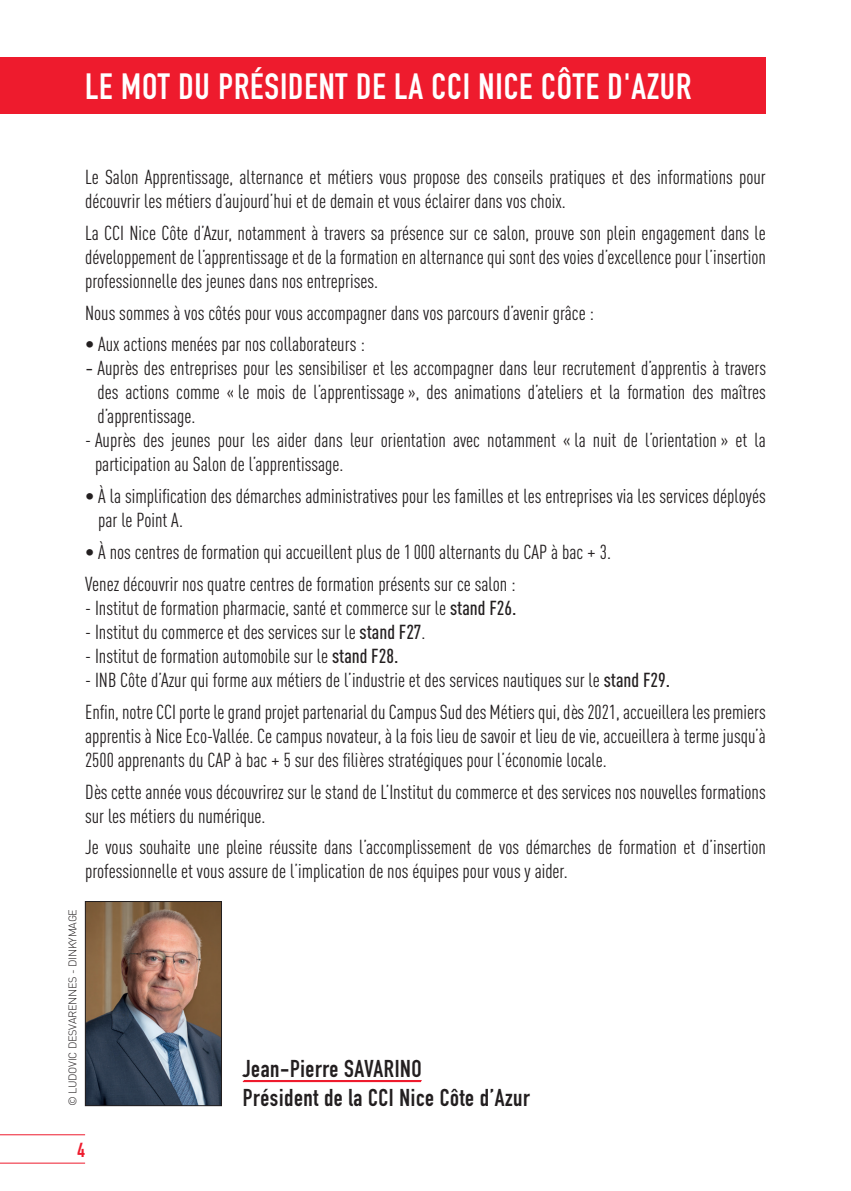
<style>
.page{position:relative;width:851px;height:1191px;background:#fff}
.page>*{position:absolute;margin:0;border:0;box-sizing:border-box;transform-origin:0 0}
.t1{font:36px "DIN Engschrift";letter-spacing:.025em;color:#fff}
.t2{font:24px "DIN Engschrift";letter-spacing:.025em;color:#231f20}
.FlecheQuandOu{font:20px/24px "DIN Cond";color:#231f20}
.t3{font:20px "DIN Engschrift";color:#ee1b2d}
.t4{font:300 11px "DIN";letter-spacing:-.025em;color:#231f20}
.s1{font-family:"DIN"}
.s2{font-weight:500}
.s3{font-style:inherit}
</style>
<div class="page">
<hr style="left:0;top:1134px;width:85px;height:1px;background:#ee1b2d">
<hr style="left:0;top:1162px;width:85px;height:1px;background:#ee1b2d">
<img style="left:87px;top:903px;width:133px;height:201px">
<div style="left:85px;top:901px;width:137px;height:205px;border:1px solid #231f20"></div>
<svg style="left:242px;top:1080px;width:180px;height:2px"></svg>
<div style="left:0;top:57px;width:765px;height:56px;background:#ee1b2d"></div>
<p class="t1" style="left:85px;top:65px;width:607px">LE MOT DU PRÉSIDENT DE LA CCI NICE CÔTE D'AZUR</p>
<p class="FlecheQuandOu" style="left:85px;top:165px;width:682px">Le Salon Apprentissage, alternance et métiers vous propose des conseils pratiques et des informations pour découvrir les métiers d’aujourd’hui et de demain et vous éclairer dans vos choix.</p>
<p class="FlecheQuandOu" style="left:85px;top:220px;width:682px;text-align:justify">La CCI Nice Côte d’Azur, notamment à travers sa présence sur ce salon, prouve son plein engagement dans le développement de l’apprentissage et de la formation en alternance qui sont des voies d’excellence pour l’insertion professionnelle des jeunes dans nos entreprises.</p>
<p class="FlecheQuandOu" style="left:85px;top:300px;width:510px">Nous sommes à vos côtés pour vous accompagner dans vos parcours d’avenir grâce :</p>
<p class="FlecheQuandOu" style="left:85px;top:332px;width:281px">• Aux actions menées par nos collaborateurs :</p>
<p class="FlecheQuandOu" style="left:97px;top:356px;width:670px;text-align:justify;text-indent:-12px"><span class="s1">-</span> Auprès des entreprises pour les sensibiliser et les accompagner dans leur recrutement d’apprentis à travers des actions comme « le mois de l’apprentissage », des animations d’ateliers et la formation des maîtres d’apprentissage.</p>
<p class="FlecheQuandOu" style="left:95px;top:428px;width:672px;text-indent:-10px">- Auprès des jeunes pour les aider dans leur orientation avec notamment « la nuit de l’orientation » et la participation au Salon de l’apprentissage.</p>
<p class="FlecheQuandOu" style="left:98px;top:484px;width:669px;text-indent:-13px">• À la simplification des démarches administratives pour les familles et les entreprises via les services déployés par le Point A.</p>
<p class="FlecheQuandOu" style="left:85px;top:540px;width:527px">• À nos centres de formation qui accueillent plus de 1000 alternants du CAP à bac + 3.</p>
<p class="FlecheQuandOu" style="left:85px;top:571px;width:432px">Venez découvrir nos quatre centres de formation présents sur ce salon :</p>
<p class="FlecheQuandOu" style="left:85px;top:595px;width:433px">- Institut de formation pharmacie, santé et commerce sur le <span class="s2">stand F26.</span></p>
<p class="FlecheQuandOu" style="left:85px;top:619px;width:342px">- Institut du commerce et des services sur le <span class="s2">stand F27</span>.</p>
<p class="FlecheQuandOu" style="left:85px;top:643px;width:315px">- Institut de formation automobile sur le <span class="s2">stand F28.</span></p>
<p class="FlecheQuandOu" style="left:85px;top:667px;width:586px">- INB Côte d’Azur qui forme aux métiers de l’industrie et des services nautiques sur le <span class="s2">stand F29.</span></p>
<p class="FlecheQuandOu" style="left:85px;top:699px;width:682px;text-align:justify">Enfin, notre CCI porte le grand projet partenarial du Campus Sud des Métiers qui, dès 2021, accueillera les premiers apprentis à Nice Eco-Vallée. Ce campus novateur, à la fois lieu de savoir et lieu de vie, accueillera à terme jusqu’à 2500 apprenants du CAP à bac + 5 sur des filières stratégiques pour l’économie locale.</p>
<p class="FlecheQuandOu" style="left:85px;top:779px;width:682px">Dès cette année vous découvrirez sur le stand de L’Institut du commerce et des services nos nouvelles formations sur les métiers du numérique.</p>
<p class="FlecheQuandOu" style="left:85px;top:835px;width:682px">Je vous souhaite une pleine réussite dans l’accomplissement de vos démarches de formation et d’insertion professionnelle et vous assure de l’implication de nos équipes pour vous y aider.</p>
<p class="t4" style="left:66px;top:1106px;width:198px;rotate:-90deg"><span class="s3">©</span> LUDOVIC DESVARENNES - DINKYMAGE</p>
<p class="t2" style="left:243px;top:1054px;width:180px">Jean-Pierre SAVARINO</p>
<p class="t2" style="left:243px;top:1083px;width:288px">Président de la CCI Nice Côte d’Azur</p>
<p class="t3" style="left:78px;top:1138px;width:9px">4</p>
</div>
